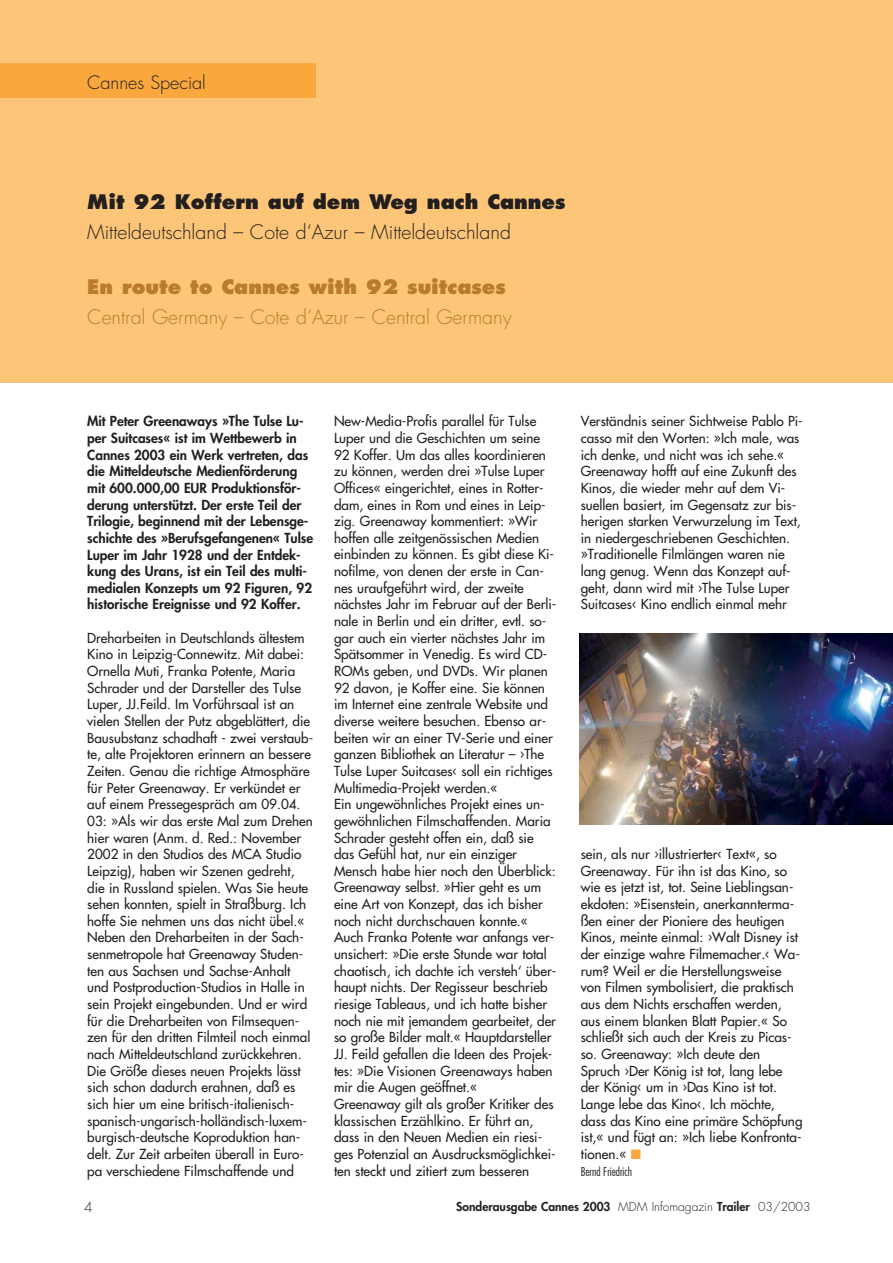
<style>
.page{position:relative;width:893px;height:1263px;background:#fff}
.page>*{position:absolute;margin:0;border:0;box-sizing:border-box;transform-origin:0 0}
.t1{font:300 19.5px "Futura";color:#231f1f}
.t2{font:300 19.5px "Futura";color:#b97c2c}
.t3{font:800 19.5px "Futura";color:#231f1f}
.t4{font:800 19.5px "Futura";color:#b97c2c}
.t5{font:300 18px "Futura";color:#231f1f}
.t6{font:13.5px/16.6px "Futura";color:#231f1f}
.t7{font:800 13.5px/16.6px "Futura";color:#231f1f}
.t8{font:300 13.5px "Futura";color:#231f1f}
.t9{font:800 12px "Futura";color:#231f1f}
.t10{font:300 condensed 12px "Futura";color:#231f1f}
.s1{color:#faa73e}
.s2{font-weight:300}
</style>
<div class="page">
<div style="left:0;top:0;width:892px;height:383px;background:#fdc578"></div>
<div style="left:0;top:64px;width:315px;height:34px;background:#faa73e"></div>
<img style="left:579px;top:633px;width:313px;height:192px">
<h2 class="t5" style="left:87px;top:74px;width:120px">Cannes Special</h2>
<h1 class="t3" style="left:87px;top:193px;width:480px">Mit 92 Koffern auf dem Weg nach Cannes</h1>
<h1 class="t1" style="left:87px;top:223px;width:425px">Mitteldeutschland – Cote d‘Azur – Mitteldeutschland</h1>
<h1 class="t4" style="left:87px;top:278px;width:420px">En route to Cannes with 92 suitcases</h1>
<h1 class="t2" style="left:87px;top:308px;width:426px">Central Germany – Cote d‘Azur – Central Germany</h1>
<p class="t7" style="left:87px;top:414px;width:227px">Mit Peter Greenaways »The Tulse Lu&shy;per Suitcases« ist im Wettbewerb in Cannes 2003 ein Werk vertreten, das die Mitteldeutsche Medienförderung mit 600.000,00 EUR Produktionsför&shy;derung unterstützt. Der erste Teil der Trilogie, beginnend mit der Lebensge&shy;schichte des »Berufsgefangenen« Tulse Luper im Jahr 1928 und der Entdek&shy;kung des Urans, ist ein Teil des multi&shy;medialen Konzepts um 92 Figuren, 92 historische Ereignisse und 92 Koffer.</p>
<p class="t6" style="left:87px;top:630px;width:227px">Dreharbeiten in Deutschlands ältestem Kino in Leipzig-Connewitz. Mit dabei:<br>Ornella Muti, Franka Potente, Maria Schrader und der Darsteller des Tulse Luper, JJ.Feild. Im Vorführsaal ist an vielen Stellen der Putz abgeblättert, die Bausubstanz schadhaft - zwei verstaub&shy;te, alte Projektoren erinnern an bessere Zeiten. Genau die richtige Atmosphäre für Peter Greenaway. Er verkündet er auf einem Pressegespräch am 09.04.<br>03: »Als wir das erste Mal zum Drehen hier waren (Anm. d. Red.: November 2002 in den Studios des MCA Studio Leipzig), haben wir Szenen gedreht, die in Russland spielen. Was Sie heute sehen konnten, spielt in Straßburg. Ich hoffe Sie nehmen uns das nicht übel.« Neben den Dreharbeiten in der Sach&shy;senmetropole hat Greenaway Studen&shy;ten aus Sachsen und Sachse-Anhalt und Postproduction-Studios in Halle in sein Projekt eingebunden. Und er wird für die Dreharbeiten von Filmsequen&shy;zen für den dritten Filmteil noch einmal nach Mitteldeutschland zurückkehren.<br>Die Größe dieses neuen Projekts lässt sich schon dadurch erahnen, daß es sich hier um eine britisch-italienisch&shy;spanisch-ungarisch-holländisch-luxem&shy;burgisch-deutsche Koproduktion han&shy;delt. Zur Zeit arbeiten überall in Euro&shy;pa verschiedene Filmschaffende und</p>
<p class="t6" style="left:334px;top:414px;width:224px">New-Media-Profis parallel für Tulse Luper und die Geschichten um seine 92 Koffer. Um das alles koordinieren zu können, werden drei »Tulse Luper Offices« eingerichtet, eines in Rotter&shy;dam, eines in Rom und eines in Leip&shy;zig. Greenaway kommentiert: »Wir hoffen alle zeitgenössischen Medien einbinden zu können. Es gibt diese Ki&shy;nofilme, von denen der erste in Can&shy;nes uraufgeführt wird, der zweite nächstes Jahr im Februar auf der Berli&shy;nale in Berlin und ein dritter, evtl. so&shy;gar auch ein vierter nächstes Jahr im Spätsommer in Venedig. Es wird CD-ROMs geben, und DVDs. Wir planen 92 davon, je Koffer eine. Sie können im Internet eine zentrale Website und diverse weitere besuchen. Ebenso ar&shy;beiten wir an einer TV-Serie und einer ganzen Bibliothek an Literatur – ›The Tulse Luper Suitcases‹ soll ein richtiges Multimedia-Projekt werden.«<br>Ein ungewöhnliches Projekt eines un&shy;gewöhnlichen Filmschaffenden. Maria Schrader gesteht offen ein, daß sie das Gefühl hat, nur ein einziger Mensch habe hier noch den Überblick:<br>Greenaway selbst. »Hier geht es um eine Art von Konzept, das ich bisher noch nicht durchschauen konnte.« Auch Franka Potente war anfangs ver&shy;unsichert: »Die erste Stunde war total chaotisch, ich dachte ich versteh‘ über&shy;haupt nichts. Der Regisseur beschrieb riesige Tableaus, und ich hatte bisher noch nie mit jemandem gearbeitet, der so große Bilder malt.« Hauptdarsteller JJ. Feild gefallen die Ideen des Projek&shy;tes: »Die Visionen Greenaways haben mir die Augen geöffnet.«<br>Greenaway gilt als großer Kritiker des klassischen Erzählkino. Er führt an, dass in den Neuen Medien ein riesi&shy;ges Potenzial an Ausdrucksmöglichkei&shy;ten steckt und zitiert zum besseren</p>
<p class="t6" style="left:580px;top:414px;width:223px">Verständnis seiner Sichtweise Pablo Pi&shy;casso mit den Worten: »Ich male, was ich denke, und nicht was ich sehe.« Greenaway hofft auf eine Zukunft des Kinos, die wieder mehr auf dem Vi&shy;suellen basiert, im Gegensatz zur bis&shy;herigen starken Verwurzelung im Text, in niedergeschriebenen Geschichten. »Traditionelle Filmlängen waren nie lang genug. Wenn das Konzept auf&shy;geht, dann wird mit ›The Tulse Luper Suitcases‹ Kino endlich einmal mehr</p>
<p class="t6" style="left:580px;top:847px;width:223px">sein, als nur ›illustrierter‹ Text«, so Greenaway. Für ihn ist das Kino, so wie es jetzt ist, tot. Seine Lieblingsan&shy;ekdoten: »Eisenstein, anerkannterma&shy;ßen einer der Pioniere des heutigen Kinos, meinte einmal: ›Walt Disney ist der einzige wahre Filmemacher.‹ Wa&shy;rum? Weil er die Herstellungsweise von Filmen symbolisiert, die praktisch aus dem Nichts erschaffen werden, aus einem blanken Blatt Papier.« So schließt sich auch der Kreis zu Picas&shy;so. Greenaway: »Ich deute den Spruch ›Der König ist tot, lang lebe der König‹ um in ›Das Kino ist tot.<br>Lange lebe das Kino‹. Ich möchte, dass das Kino eine primäre Schöpfung ist,« und fügt an: »Ich liebe Konfronta&shy;tionen.« <span class="s1">■</span></p>
<p class="t10" style="left:580px;top:1166px;width:53px">Bernd Friedrich</p>
<p class="t8" style="left:84px;top:1201px;width:10px">4</p>
<p class="t9" style="left:456px;top:1201px;width:356px">Sonderausgabe Cannes 2003 <span class="s2">MDM Infomagazin</span> Trailer <span class="s2">03/2003</span></p>
</div>
